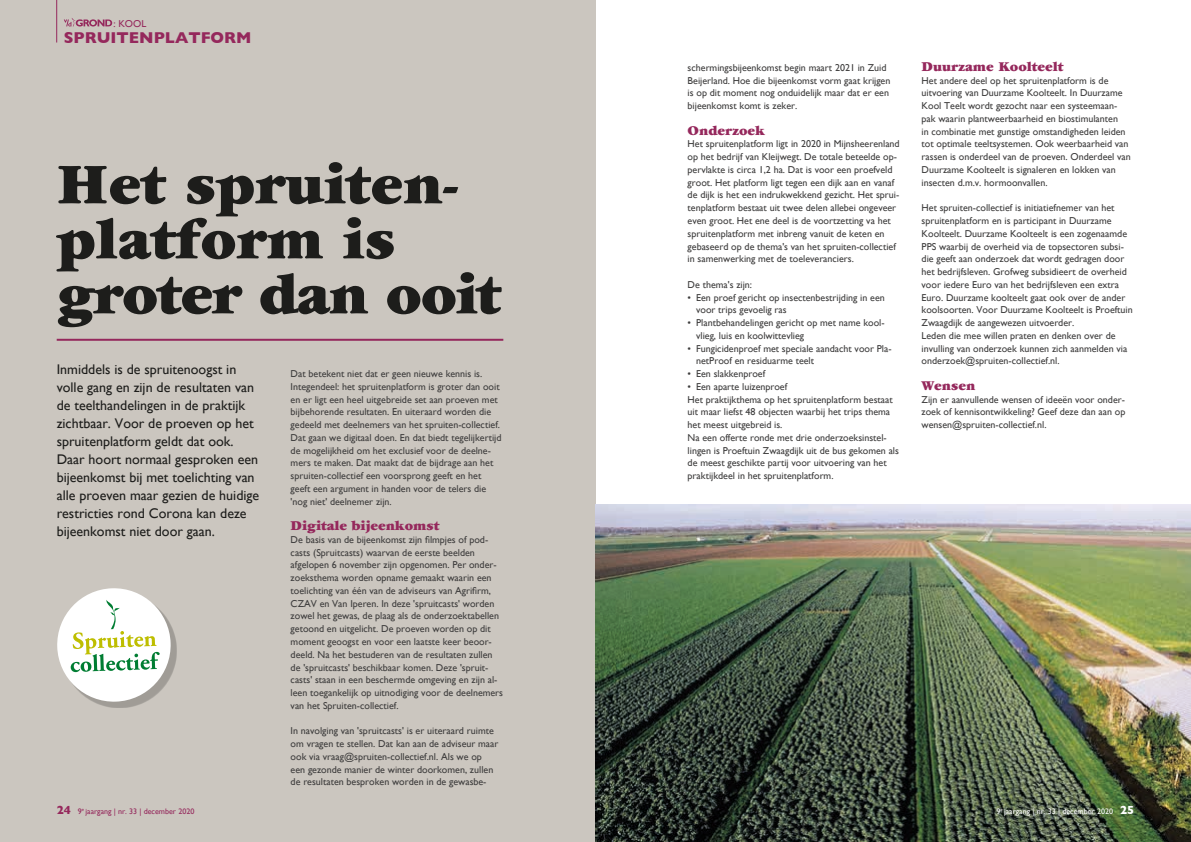
<style>
.page{position:relative;width:1191px;height:842px;background:#fff}
.page>*{position:absolute;margin:0;border:0;box-sizing:border-box;transform-origin:0 0}
.t1{font:900 60px/55px "Garamond";color:#1d1d1b}
.t2{font:700 16px "Gill Sans";color:#95285c}
.t3{font:14px/18px "Gill Sans";color:#1d1d1b}
.t4{font:900 14px "Garamond";color:#95285c}
.t5{font:10px/12.8px "Gill Sans";color:#3d3c3c}
.t6{font:10px "Gill Sans";color:#95285c}
.t7{font:8px "Gill Sans";color:#95285c}
.t8{font:8px "Gill Sans";color:#fff}
.s1{font-weight:700;font-size:12px}
</style>
<div class="page">
<div style="left:0;top:0;width:595px;height:842px;background:#cbc6bf"></div>
<img style="left:595px;top:505px;width:596px;height:337px">
<hr style="left:57px;top:339px;width:446px;height:2px;background:#95285c">
<div style="left:63px;top:594px;width:113px;height:113px;background:#1d1d1b;opacity:.25"></div>
<svg style="left:57px;top:588px;width:115px;height:115px"></svg>
<hr style="left:56px;top:0;width:1px;height:43px;background:#95285c">
<svg style="left:64px;top:18px;width:48px;height:9px"></svg>
<p class="t6" style="left:113px;top:17px;width:34px">: KOOL</p>
<h2 class="t2" style="left:64px;top:24px;width:189px">SPRUITENPLATFORM</h2>
<h1 class="t1" style="left:57px;top:157px;width:446px">Het spruiten&shy;platform is groter dan ooit</h1>
<p class="t3" style="left:57px;top:360px;width:204px">Inmiddels is de spruitenoogst in volle gang en zijn de resultaten van de teelthandelingen in de praktijk zichtbaar. Voor de proeven op het spruitenplatform geldt dat ook.<br>Daar hoort normaal gesproken een bijeenkomst bij met toelichting van alle proeven maar gezien de huidige restricties rond Corona kan deze bijeenkomst niet door gaan.</p>
<p class="t5" style="left:291px;top:367px;width:212px">Dat betekent niet dat er geen nieuwe kennis is.<br>Integendeel: het spruitenplatform is groter dan ooit en er ligt een heel uitgebreide set aan proeven met bijbehorende resultaten. En uiteraard worden die gedeeld met deelnemers van het spruiten-collectief.<br>Dat gaan we digitaal doen. En dat biedt tegelijkertijd de mogelijkheid om het exclusief voor de deelne&shy;mers te maken. Dat maakt dat de bijdrage aan het spruiten-collectief een voorsprong geeft en het geeft een argument in handen voor de telers die 'nog niet' deelnemer zijn.</p>
<h3 class="t4" style="left:291px;top:518px;width:150px">Digitale bijeenkomst</h3>
<p class="t5" style="left:291px;top:533px;width:214px">De basis van de bijeenkomst zijn filmpjes of pod&shy;casts (Spruitcasts) waarvan de eerste beelden afgelopen 6 november zijn opgenomen. Per onder&shy;zoeksthema worden opname gemaakt waarin een toelichting van één van de adviseurs van Agrifirm, CZAV en Van Iperen. In deze 'spruitcasts' worden zowel het gewas, de plaag als de onderzoektabellen getoond en uitgelicht. De proeven worden op dit moment geoogst en voor een laatste keer beoor&shy;deeld. Na het bestuderen van de resultaten zullen de 'spruitcasts' beschikbaar komen. Deze 'spruit&shy;casts' staan in een beschermde omgeving en zijn al&shy;leen toegankelijk op uitnodiging voor de deelnemers van het Spruiten-collectief.</p>
<p class="t5" style="left:291px;top:724px;width:209px">In navolging van 'spruitcasts' is er uiteraard ruimte om vragen te stellen. Dat kan aan de adviseur maar ook via vraag@spruiten-collectief.nl. Als we op een gezonde manier de winter doorkomen, zullen de resultaten besproken worden in de gewasbe-</p>
<p class="t5" style="left:687px;top:61px;width:204px">schermingsbijeenkomst begin maart 2021 in Zuid Beijerland. Hoe die bijeenkomst vorm gaat krijgen is op dit moment nog onduidelijk maar dat er een bijeenkomst komt is zeker.</p>
<h3 class="t4" style="left:687px;top:123px;width:79px">Onderzoek</h3>
<p class="t5" style="left:687px;top:138px;width:213px">Het spruitenplatform ligt in 2020 in Mijnsheerenland op het bedrijf van Kleijwegt. De totale beteelde op&shy;pervlakte is circa 1,2 ha. Dat is voor een proefveld groot. Het platform ligt tegen een dijk aan en vanaf de dijk is het een indrukwekkend gezicht. Het sprui&shy;tenplatform bestaat uit twee delen allebei ongeveer even groot. Het ene deel is de voortzetting va het spruitenplatform met inbreng vanuit de keten en gebaseerd op de thema's van het spruiten-collectief in samenwerking met de toeleveranciers.</p>
<p class="t5" style="left:687px;top:278px;width:66px">De thema's zijn:</p>
<p class="t5" style="left:696px;top:291px;width:190px;text-indent:-8px">• Een proef gericht op insectenbestrijding in een voor trips gevoelig ras</p>
<p class="t5" style="left:696px;top:316px;width:190px;text-indent:-8px">• Plantbehandelingen gericht op met name kool&shy;vlieg, luis en koolwittevlieg</p>
<p class="t5" style="left:696px;top:342px;width:197px;text-indent:-8px">• Fungicidenproef met speciale aandacht voor Pla&shy;netProof en residuarme teelt</p>
<p class="t5" style="left:687px;top:367px;width:79px">• Een slakkenproef</p>
<p class="t5" style="left:687px;top:380px;width:213px">• Een aparte luizenproef<br>Het praktijkthema op het spruitenplatform bestaat uit maar liefst 48 objecten waarbij het trips thema het meest uitgebreid is.<br>Na een offerte ronde met drie onderzoeksinstel&shy;lingen is Proeftuin Zwaagdijk uit de bus gekomen als de meest geschikte partij voor uitvoering van het praktijkdeel in het spruitenplatform.</p>
<h3 class="t4" style="left:921px;top:59px;width:143px">Duurzame Koolteelt</h3>
<p class="t5" style="left:921px;top:74px;width:211px">Het andere deel op het spruitenplatform is de uitvoering van Duurzame Koolteelt. In Duurzame Kool Teelt wordt gezocht naar een systeemaan&shy;pak waarin plantweerbaarheid en biostimulanten<br>in combinatie met gunstige omstandigheden leiden tot optimale teeltsystemen. Ook weerbaarheid van rassen is onderdeel van de proeven. Onderdeel van Duurzame Koolteelt is signaleren en lokken van insecten d.m.v. hormoonvallen.</p>
<p class="t5" style="left:921px;top:201px;width:213px">Het spruiten-collectief is initiatiefnemer van het spruitenplatform en is participant in Duurzame Koolteelt. Duurzame Koolteelt is een zogenaamde PPS waarbij de overheid via de topsectoren subsi&shy;die geeft aan onderzoek dat wordt gedragen door het bedrijfsleven. Grofweg subsidieert de overheid voor iedere Euro van het bedrijfsleven een extra Euro. Duurzame koolteelt gaat ook over de ander koolsoorten. Voor Duurzame Koolteelt is Proeftuin Zwaagdijk de aangewezen uitvoerder.<br>Leden die mee willen praten en denken over de invulling van onderzoek kunnen zich aanmelden via onderzoek@spruiten-collectief.nl.</p>
<h3 class="t4" style="left:921px;top:378px;width:55px">Wensen</h3>
<p class="t5" style="left:921px;top:393px;width:205px;text-align:justify">Zijn er aanvullende wensen of ideeën voor onder&shy;zoek of kennisontwikkeling? Geef deze dan aan op wensen@spruiten-collectief.nl.</p>
<p class="t7" style="left:57px;top:806px;width:139px"><span class="s1">24</span> 9<sup>e</sup> jaargang | nr. 33 | december 2020</p>
<p class="t8" style="left:996px;top:806px;width:139px">9<sup>e</sup> jaargang | nr. 33 | december 2020 <span class="s1">25</span></p>
</div>
